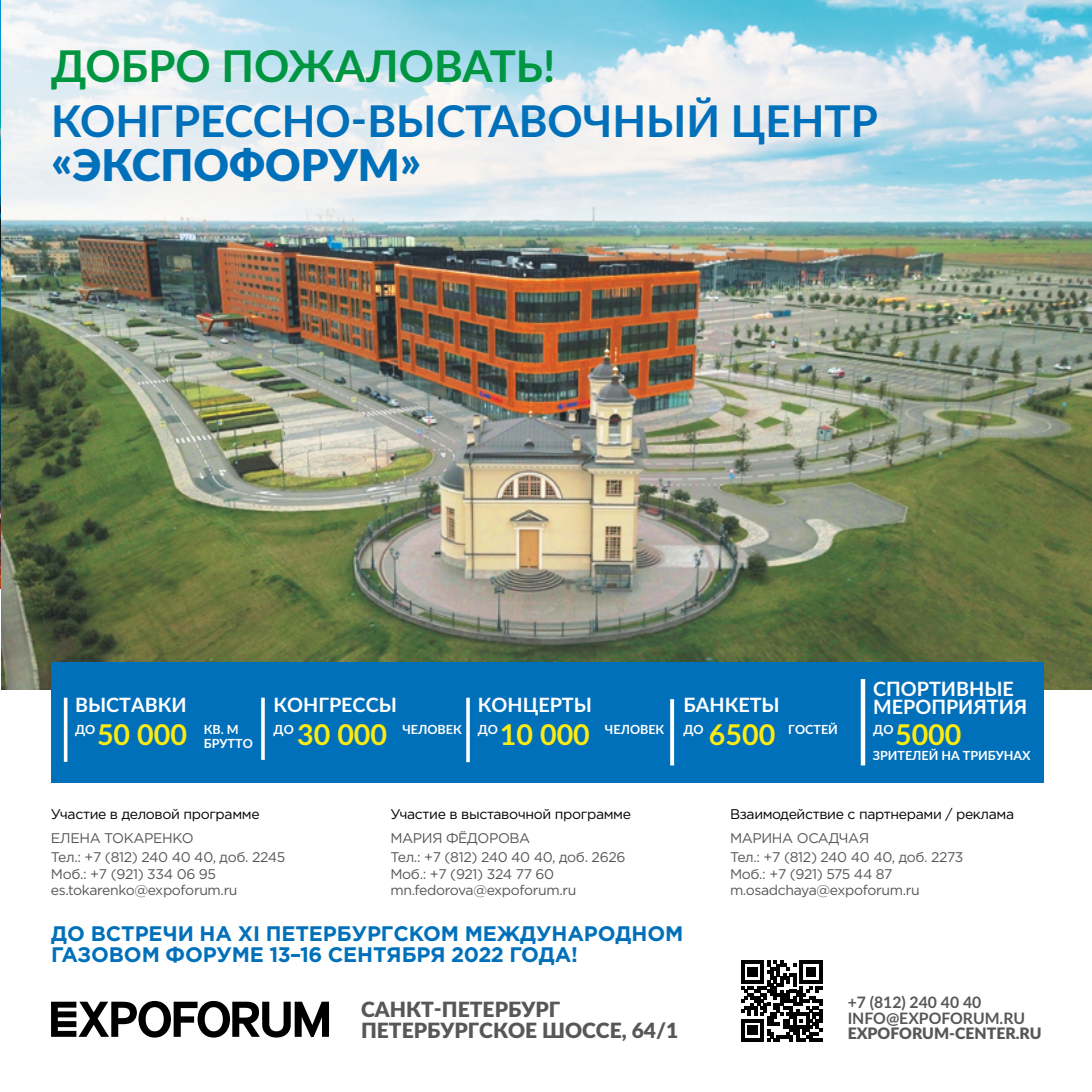
<style>
.page{position:relative;width:1092px;height:1092px;background:#fff}
.page>*{position:absolute;margin:0;border:0;box-sizing:border-box;transform-origin:0 0}
.t1{font:700 43.75px "Lato";color:#0070ba}
.t2{font:700 43.75px "Lato";color:#009641}
.t3{font:900 43.75px "Lato";color:#0070ba}
.t4{font:700 28.7px "Lato";color:#fcea10}
.t5{font:700 21px/21px "Gotham Pro";letter-spacing:-.005em;color:#0070ba}
.t6{font:900 21px/21px "Lato";color:#575756}
.t7{font:700 19.78px/17.8px "Lato";color:#fff}
.t8{font:700 15.75px/15.8px "Lato";color:#575756}
.t9{font:900 15.75px "Lato";color:#575756}
.t10{font:14px/18.9px "Gotham Pro";letter-spacing:-.025em;color:#575756}
.t11{font:14px "Gotham Pro";letter-spacing:-.025em;color:#000}
.t12{font:700 12.6px/14.2px "Lato";color:#fff}
</style>
<div class="page">
<img style="left:0;top:0;width:1px;height:589px">
<img style="left:1px;top:0;width:1090px;height:689px">
<svg style="left:51px;top:1001px;width:278px;height:36px"></svg>
<div style="left:51px;top:662px;width:992px;height:120px;background:#0070ba"></div>
<hr style="left:64px;top:697px;width:3px;height:64px;background:#fff">
<svg style="left:261px;top:697px;width:4px;height:62px"></svg>
<svg style="left:466px;top:697px;width:4px;height:65px"></svg>
<svg style="left:670px;top:699px;width:4px;height:66px"></svg>
<div style="left:860px;top:679px;width:5px;height:86px;background:#fff"></div>
<svg style="left:741px;top:960px;width:81px;height:81px"></svg>
<h1 class="t2" style="left:51px;top:34px;width:505px">ДОБРО ПОЖАЛОВАТЬ!</h1>
<h1 class="t1" style="left:51px;top:89px;width:828px">КОНГРЕССНО-ВЫСТАВОЧНЫЙ ЦЕНТР</h1>
<h1 class="t3" style="left:51px;top:132px;width:372px">«ЭКСПОФОРУМ»</h1>
<h3 class="t7" style="left:75px;top:695px;width:113px">ВЫСТАВКИ</h3>
<p class="t12" style="left:75px;top:721px;width:22px">ДО</p>
<h2 class="t4" style="left:97px;top:713px;width:91px">50 000</h2>
<p class="t12" style="left:204px;top:721px;width:50px">КВ. M<br>БРУТТО</p>
<h3 class="t7" style="left:273px;top:695px;width:125px">КОНГРЕССЫ</h3>
<p class="t12" style="left:273px;top:721px;width:22px">ДО</p>
<h2 class="t4" style="left:297px;top:713px;width:91px">30 000</h2>
<p class="t12" style="left:402px;top:721px;width:61px">ЧЕЛОВЕК</p>
<h3 class="t7" style="left:478px;top:695px;width:115px">КОНЦЕРТЫ</h3>
<p class="t12" style="left:478px;top:721px;width:22px">ДО</p>
<h2 class="t4" style="left:500px;top:713px;width:91px">10 000</h2>
<p class="t12" style="left:605px;top:721px;width:61px">ЧЕЛОВЕК</p>
<p class="t11" style="left:51px;top:806px;width:210px">Участие в деловой программе</p>
<p class="t10" style="left:51px;top:828px;width:236px">ЕЛЕНА ТОКАРЕНКО<br>Тел.: +7 (812) 240 40 40, доб. 2245</p>
<p class="t10" style="left:51px;top:865px;width:188px;line-height:16.4px">Моб.: +7 (921) 334 06 95 es.tokarenko@expoforum.ru</p>
<p class="t11" style="left:390px;top:806px;width:242px">Участие в выставочной программе</p>
<p class="t10" style="left:390px;top:828px;width:236px">МАРИЯ ФЁДОРОВА<br>Тел.: +7 (812) 240 40 40, доб. 2626</p>
<p class="t10" style="left:390px;top:865px;width:188px;line-height:16.4px">Моб.: +7 (921) 324 77 60 mn.fedorova@expoforum.ru</p>
<h3 class="t7" style="left:683px;top:695px;width:98px">БАНКЕТЫ</h3>
<p class="t12" style="left:683px;top:721px;width:22px">ДО</p>
<h2 class="t4" style="left:708px;top:713px;width:68px">6500</h2>
<p class="t12" style="left:788px;top:721px;width:51px">ГОСТЕЙ</p>
<h3 class="t7" style="left:873px;top:679px;width:155px">СПОРТИВНЫЕ<br>МЕРОПРИЯТИЯ</h3>
<p class="t12" style="left:873px;top:721px;width:22px">ДО</p>
<h2 class="t4" style="left:895px;top:713px;width:68px">5000</h2>
<p class="t12" style="left:872px;top:748px;width:159px">ЗРИТЕЛЕЙ НА ТРИБУНАХ</p>
<p class="t11" style="left:730px;top:806px;width:285px">Взаимодействие с партнерами / реклама</p>
<p class="t10" style="left:730px;top:828px;width:235px">МАРИНА ОСАДЧАЯ<br>Тел.: +7 (812) 240 40 40, доб. 2273</p>
<p class="t10" style="left:730px;top:865px;width:191px;line-height:16.4px">Моб.: +7 (921) 575 44 87 m.osadchaya@expoforum.ru</p>
<h3 class="t5" style="left:51px;top:922px;width:633px">ДО ВСТРЕЧИ НА XI ПЕТЕРБУРГСКОМ МЕЖДУНАРОДНОМ<br>ГАЗОВОМ ФОРУМЕ 13–16 СЕНТЯБРЯ 2022 ГОДА!</h3>
<h3 class="t6" style="left:361px;top:997px;width:319px">САНКТ-ПЕТЕРБУРГ<br>ПЕТЕРБУРГСКОЕ ШОССЕ, 64/1</h3>
<p class="t8" style="left:847px;top:993px;width:179px">+7 (812) 240 40 40<br>INFO@EXPOFORUM.RU</p>
<p class="t9" style="left:847px;top:1021px;width:195px">EXPOFORUM-CENTER.RU</p>
</div>
